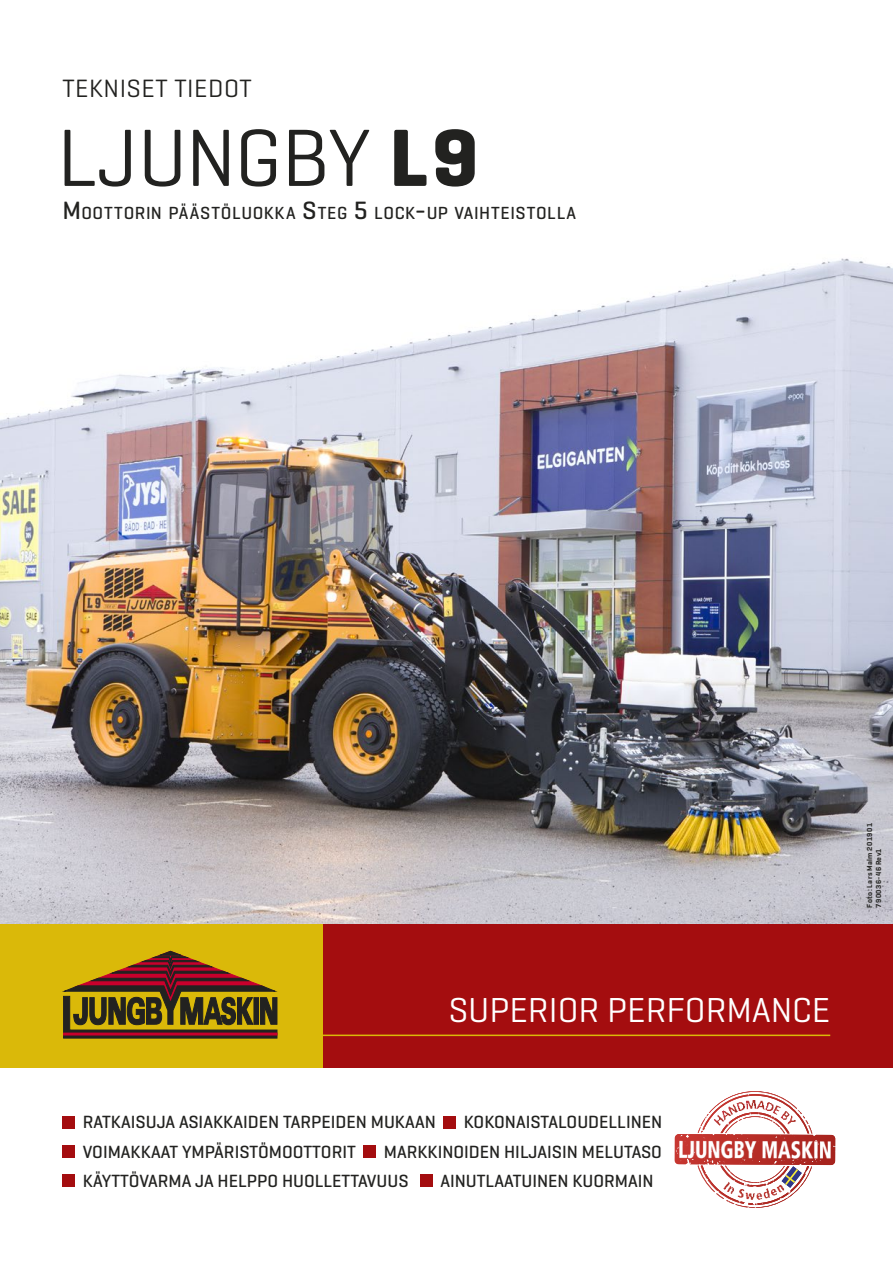
<style>
.page{position:relative;width:893px;height:1263px;background:#fff}
.page>*{position:absolute;margin:0;border:0;box-sizing:border-box;transform-origin:0 0}
.t1{font:82.5px "Geogrotesque";letter-spacing:-.01em;color:#222220}
.t2{font:35.25px "Geogrotesque";color:#fff}
.t3{font:25.5px "Geogrotesque";letter-spacing:.02em;color:#222220}
.t4{font:500 25.5px "Geogrotesque";letter-spacing:.025em;color:#222220}
.t5{font:500 18px "Geogrotesque";color:#222220}
.t6{font:500 17.85px "Geogrotesque";letter-spacing:.04em;color:#222220}
.t7{font:600 7.5px "Geogrotesque";letter-spacing:.055em;color:#222220}
.s1{font-weight:700}
.s2{font-style:inherit}
.s3{font-size:17.85px}
.s4{font-size:25.5px}
</style>
<div class="page">
<img style="left:714px;top:1171px;width:81px;height:37px">
<img style="left:674px;top:1130px;width:162px;height:38px">
<img style="left:704px;top:1133px;width:103px;height:2px">
<img style="left:0;top:258px;width:893px;height:666px">
<div style="left:0;top:924px;width:324px;height:143px;background:#dab909"></div>
<div style="left:324px;top:924px;width:569px;height:143px;background:#a40d0f"></div>
<svg style="left:63px;top:950px;width:215px;height:89px"></svg>
<div style="left:64px;top:1033px;width:213px;height:2px;border:1px solid #c8002c"></div>
<hr style="left:307px;top:1034px;width:523px;height:2px;background:#dab909">
<svg style="left:702px;top:1091px;width:107px;height:42px"></svg>
<svg style="left:782px;top:1166px;width:20px;height:22px"></svg>
<div style="left:62px;top:1116px;width:13px;height:12px;background:#a40d0f"></div>
<div style="left:443px;top:1116px;width:13px;height:12px;background:#a40d0f"></div>
<div style="left:62px;top:1145px;width:13px;height:13px;background:#a40d0f"></div>
<div style="left:363px;top:1145px;width:13px;height:13px;background:#a40d0f"></div>
<div style="left:62px;top:1174px;width:13px;height:13px;background:#a40d0f"></div>
<div style="left:420px;top:1174px;width:13px;height:13px;background:#a40d0f"></div>
<p class="t3" style="left:62px;top:72px;width:191px">TEKNISET TIEDOT</p>
<p class="t3" style="left:62px;top:72px;width:195px">SPEC FIKA ONER</p>
<p class="t1" style="left:57px;top:106px;width:423px">LJUNGBY <span class="s1">L9</span></p>
<p class="t4" style="left:62px;top:194px;width:380px"><span class="s2">S</span><span class="s3">TEG</span> <span class="s2">V</span> MOTOR <span class="s3">OCH</span> LOCK-UP 157<span class="s3">K</span><span class="s2">W</span></p>
<p class="t6" style="left:62px;top:202px;width:515px"><span class="s4">M</span>OOTTORIN PÄÄSTÖLUOKKA <span class="s4">S</span>TEG <span class="s4">5</span> LOCK<span class="s4">-</span>UP VAIHTEISTOLLA</p>
<p class="t2" style="left:448px;top:988px;width:383px">SUPERIOR PERFORMANCE</p>
<p class="t5" style="left:83px;top:1111px;width:355px">RATKAISUJA ASIAKKAIDEN TARPEIDEN MUKAAN</p>
<p class="t5" style="left:464px;top:1111px;width:200px">KOKONAISTALOUDELLINEN</p>
<p class="t5" style="left:83px;top:1140px;width:275px">VOIMAKKAAT YMPÄRISTÖMOOTTORIT</p>
<p class="t5" style="left:384px;top:1140px;width:280px">MARKKINOIDEN HILJAISIN MELUTASO</p>
<p class="t5" style="left:83px;top:1169px;width:327px">KÄYTTÖVARMA JA HELPPO HUOLLETTAVUUS</p>
<p class="t5" style="left:440px;top:1169px;width:215px">AINUTLAATUINEN KUORMAIN</p>
<p class="t7" style="left:865px;top:832px;width:13px;rotate:-90deg">.01</p>
<p class="t7" style="left:865px;top:908px;width:86px;rotate:-90deg">Foto: Lars Malm 201901</p>
<p class="t7" style="left:874px;top:853px;width:8px;rotate:-90deg">.1</p>
<p class="t7" style="left:874px;top:908px;width:61px;rotate:-90deg">790036-46 Rev1</p>
</div>
